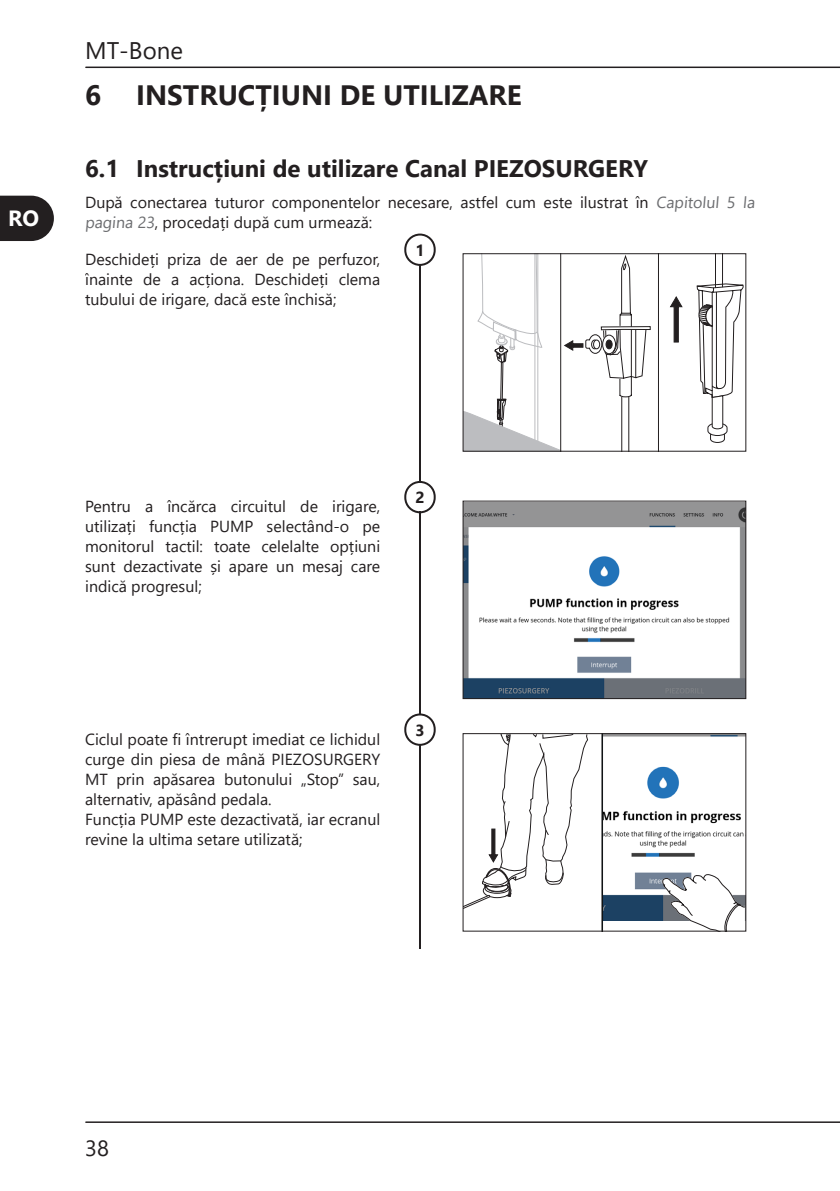
<style>
.page{position:relative;width:840px;height:1191px;background:#fff}
.page>*{position:absolute;margin:0;border:0;box-sizing:border-box;transform-origin:0 0}
.t1{font:700 28px "Segoe UI";color:#231f20}
.t2{font:700 24px "Segoe UI";color:#231f20}
.t3{font:24px "Segoe UI";color:#231f20}
.t4{font:22px "Segoe UI";color:#231f20}
.t5{font:700 22px "Segoe UI";color:#fff}
.t6{font:16px/20px "Segoe UI";color:#231f20}
.t7{font:700 16px "Segoe UI";color:#231f20}
.s1{color:#231e1f}
.s2{color:#6c6d70}
</style>
<div class="page">
<hr style="left:86px;top:67px;width:753px;height:1px;background:#231f20">
<hr style="left:86px;top:1121px;width:753px;height:2px;background:#231f20">
<svg style="left:0;top:195px;width:54px;height:46px;background:#3a3637"></svg>
<div style="left:404px;top:233px;width:31px;height:33px;border:2px solid #231f20;border-radius:15px"></div>
<hr style="left:419px;top:264px;width:2px;height:221px;background:#231f20">
<svg style="left:464px;top:255px;width:279px;height:195px"></svg>
<div style="left:462px;top:253px;width:284px;height:199px;border:1px solid #231f20"></div>
<div style="left:405px;top:482px;width:29px;height:30px;background:#fff;border-radius:15px"></div>
<div style="left:404px;top:481px;width:31px;height:32px;border:2px solid #231f20;border-radius:15px"></div>
<hr style="left:419px;top:512px;width:2px;height:204px;background:#231f20">
<img style="left:464px;top:503px;width:280px;height:194px">
<div style="left:462px;top:500px;width:284px;height:199px;border:1px solid #231f20"></div>
<div style="left:404px;top:713px;width:31px;height:33px;border:2px solid #231f20;border-radius:15px"></div>
<hr style="left:419px;top:744px;width:2px;height:204px;background:#231f20">
<img style="left:602px;top:735px;width:142px;height:185px">
<svg style="left:661px;top:874px;width:83px;height:55px"></svg>
<svg style="left:464px;top:735px;width:138px;height:194px"></svg>
<div style="left:462px;top:733px;width:284px;height:198px;border:1px solid #231f20"></div>
<h3 class="t5" style="left:8px;top:198px;width:32px">RO</h3>
<h2 class="t3" style="left:85px;top:28px;width:99px">MT-Bone</h2>
<h1 class="t1" style="left:85px;top:69px;width:438px">6 INSTRUCȚIUNI DE UTILIZARE</h1>
<h2 class="t2" style="left:85px;top:146px;width:564px">6.1 Instrucțiuni de utilizare Canal PIEZOSURGERY</h2>
<p class="t6" style="left:85px;top:191px;width:673px">După conectarea tuturor <span class="s1">componentelor necesare</span>, astfel cum este ilustrat în <span class="s2">Capitolul 5 la pagina 23</span>, procedați după cum urmează:</p>
<p class="t6" style="left:85px;top:248px;width:296px;text-align:justify">Deschideți priza de aer de pe perfuzor, înainte de a acționa. Deschideți clema tubului de irigare, dacă este închisă;</p>
<p class="t7" style="left:415px;top:235px;width:11px">1</p>
<p class="t6" style="left:85px;top:495px;width:296px;text-align:justify">Pentru a încărca circuitul de irigare, utilizați funcția PUMP selectând-o pe monitorul tactil: toate celelalte opțiuni sunt dezactivate și apare un mesaj care indică progresul;</p>
<p class="t7" style="left:415px;top:482px;width:11px">2</p>
<p class="t6" style="left:85px;top:727px;width:296px">Ciclul poate fi întrerupt imediat ce lichidul curge din piesa de mână PIEZOSURGERY MT prin apăsarea butonului „Stop” sau, alternativ, apăsând pedala.<br>Funcția PUMP este dezactivată, iar ecranul revine la ultima setare utilizată;</p>
<p class="t7" style="left:415px;top:715px;width:11px">3</p>
<h3 class="t4" style="left:85px;top:1127px;width:25px">38</h3>
</div>
